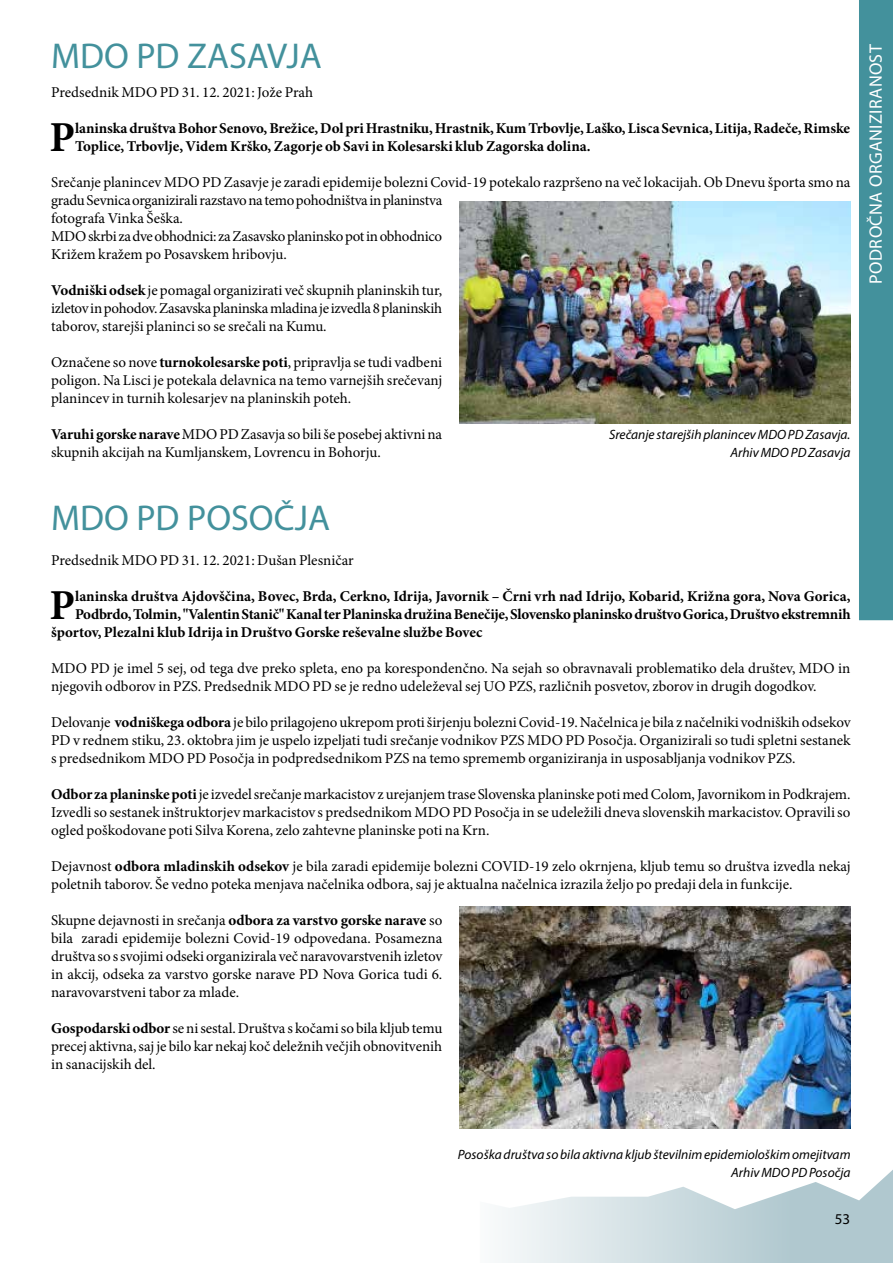
<style>
.page{position:relative;width:893px;height:1263px;background:#fff}
.page>*{position:absolute;margin:0;border:0;box-sizing:border-box;transform-origin:0 0}
.t1{font:700 42.75px "Minion Pro";color:#000}
.t2{font:36px "Myriad Pro";color:#43919c}
.t3{font:18px "Myriad Pro";letter-spacing:.02em;color:#fff}
.t4{font:15px/18px "Minion Pro";color:#000;text-align:justify}
.t5{font:700 15px/18px "Minion Pro";letter-spacing:-.005em;color:#000}
.t6{font:15px "Myriad Pro";color:#000}
.t7{font:italic 13.5px/18px "Myriad Pro";color:#000;text-align:right}
.s1{font-weight:700}
</style>
<div class="page">
<svg style="left:502px;top:1170px;width:391px;height:93px"></svg>
<img style="left:459px;top:201px;width:391px;height:222px">
<img style="left:459px;top:907px;width:391px;height:222px">
<div style="left:859px;top:0;width:34px;height:620px;background:#43919c"></div>
<h2 class="t2" style="left:51px;top:34px;width:272px">MDO PD ZASAVJA</h2>
<p class="t4" style="left:51px;top:83px;width:264px">Predsednik MDO PD 31. 12. 2021: Jože Prah</p>
<h1 class="t1" style="left:50px;top:107px;width:27px">P</h1>
<p class="t5" style="left:75px;top:119px;width:776px">laninska društva Bohor Senovo, Brežice, Dol pri Hrastniku, Hrastnik, Kum Trbovlje, Laško, Lisca Sevnica, Litija, Radeče, Rimske<br>Toplice, Trbovlje, Videm Krško, Zagorje ob Savi in Kolesarski klub Zagorska dolina.</p>
<p class="t4" style="left:51px;top:173px;width:801px;text-align:left">Srečanje planincev MDO PD Zasavje je zaradi epidemije bolezni Covid-19 potekalo razpršeno na več lokacijah. Ob Dnevu športa smo na gradu Sevnica organizirali razstavo na temo pohodništva in planinstva<br>fotografa Vinka Šeška.<br>MDO skrbi za dve obhodnici: za Zasavsko planinsko pot in obhodnico<br>Križem kražem po Posavskem hribovju.</p>
<p class="t4" style="left:51px;top:281px;width:393px"><span class="s1">Vodniški odsek</span> je pomagal organizirati več skupnih planinskih tur, izletov in pohodov. Zasavska planinska mladina je izvedla 8 planinskih taborov, starejši planinci so se srečali na Kumu.</p>
<p class="t4" style="left:51px;top:353px;width:393px">Označene so nove <span class="s1">turnokolesarske poti</span>, pripravlja se tudi vadbeni poligon. Na Lisci je potekala delavnica na temo varnejših srečevanj planincev in turnih kolesarjev na planinskih poteh.</p>
<p class="t4" style="left:51px;top:425px;width:393px"><span class="s1">Varuhi gorske narave</span> MDO PD Zasavja so bili še posebej aktivni na skupnih akcijah na Kumljanskem, Lovrencu in Bohorju.</p>
<p class="t7" style="left:609px;top:425px;width:243px">Srečanje starejših planincev MDO PD Zasavja.<br>Arhiv MDO PD Zasavja</p>
<h2 class="t2" style="left:51px;top:496px;width:280px">MDO PD POSOČJA</h2>
<p class="t4" style="left:51px;top:551px;width:304px">Predsednik MDO PD 31. 12. 2021: Dušan Plesničar</p>
<h1 class="t1" style="left:50px;top:575px;width:27px">P</h1>
<p class="t5" style="left:75px;top:587px;width:777px">laninska društva Ajdovščina, Bovec, Brda, Cerkno, Idrija, Javornik – Črni vrh nad Idrijo, Kobarid, Križna gora, Nova Gorica,</p>
<p class="t5" style="left:75px;top:605px;width:777px">Podbrdo, Tolmin, ''Valentin Stanič'' Kanal ter Planinska družina Benečije, Slovensko planinsko društvo Gorica, Društvo ekstremnih</p>
<p class="t5" style="left:51px;top:623px;width:433px">športov, Plezalni klub Idrija in Društvo Gorske reševalne službe Bovec</p>
<p class="t4" style="left:51px;top:659px;width:801px">MDO PD je imel 5 sej, od tega dve preko spleta, eno pa korespondenčno. Na sejah so obravnavali problematiko dela društev, MDO in njegovih odborov in PZS. Predsednik MDO PD se je redno udeleževal sej UO PZS, različnih posvetov, zborov in drugih dogodkov.</p>
<p class="t4" style="left:51px;top:713px;width:801px">Delovanje <span class="s1">vodniškega odbora</span> je bilo prilagojeno ukrepom proti širjenju bolezni Covid-19. Načelnica je bila z načelniki vodniških odsekov PD v rednem stiku, 23. oktobra jim je uspelo izpeljati tudi srečanje vodnikov PZS MDO PD Posočja. Organizirali so tudi spletni sestanek s predsednikom MDO PD Posočja in podpredsednikom PZS na temo sprememb organiziranja in usposabljanja vodnikov PZS.</p>
<p class="t4" style="left:51px;top:785px;width:801px"><span class="s1">Odbor za planinske poti</span> je izvedel srečanje markacistov z urejanjem trase Slovenska planinske poti med Colom, Javornikom in Podkrajem.<br>Izvedli so sestanek inštruktorjev markacistov s predsednikom MDO PD Posočja in se udeležili dneva slovenskih markacistov. Opravili so ogled poškodovane poti Silva Korena, zelo zahtevne planinske poti na Krn.</p>
<p class="t4" style="left:51px;top:857px;width:801px">Dejavnost <span class="s1">odbora mladinskih odsekov</span> je bila zaradi epidemije bolezni COVID-19 zelo okrnjena, kljub temu so društva izvedla nekaj poletnih taborov. Še vedno poteka menjava načelnika odbora, saj je aktualna načelnica izrazila željo po predaji dela in funkcije.</p>
<p class="t4" style="left:51px;top:911px;width:393px">Skupne dejavnosti in srečanja <span class="s1">odbora za varstvo gorske narave</span> so bila zaradi epidemije bolezni Covid-19 odpovedana. Posamezna društva so s svojimi odseki organizirala več naravovarstvenih izletov in akcij, odseka za varstvo gorske narave PD Nova Gorica tudi 6. naravovarstveni tabor za mlade.</p>
<p class="t4" style="left:51px;top:1019px;width:393px"><span class="s1">Gospodarski odbor</span> se ni sestal. Društva s kočami so bila kljub temu precej aktivna, saj je bilo kar nekaj koč deležnih večjih obnovitvenih in sanacijskih del.</p>
<p class="t3" style="left:865px;top:284px;width:241px;rotate:-90deg">PODROČNA ORGANIZIRANOST</p>
<p class="t7" style="left:458px;top:1145px;width:394px">Posoška društva so bila aktivna kljub številnim epidemiološkim omejitvam<br>Arhiv MDO PD Posočja</p>
<p class="t6" style="left:835px;top:1210px;width:17px">53</p>
</div>
